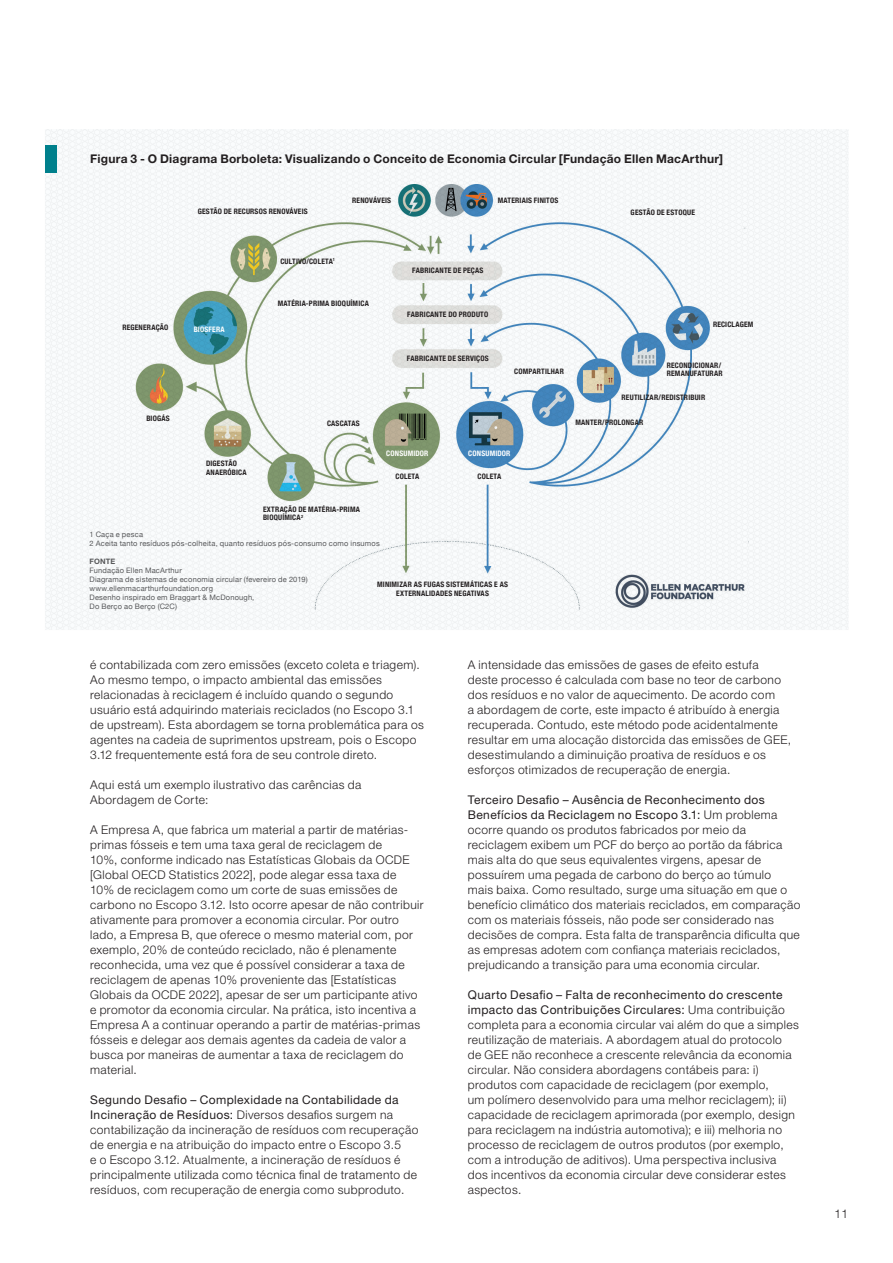
<style>
.page{position:relative;width:893px;height:1263px;background:#fff}
.page>*{position:absolute;margin:0;border:0;box-sizing:border-box;transform-origin:0 0}
.Body{font:300 12px/15px "Helvetica Neue LT Std";letter-spacing:.035em;color:#231f20}
.Figure_title{font:700 12px "Helvetica Neue LT Std";letter-spacing:.02em;color:#231f20}
.TfSEM_Diagram_footnotes{font:7.5px/9px "Helvetica Neue";letter-spacing:.025em;color:#57585a}
.TfSEM_Diagram_main_left{font:700 condensed 7.5px/8.2px "Helvetica Neue";letter-spacing:.025em;color:#231f20}
.TfSEM_Diagram_main_centered{font:700 condensed 7.5px/9px "Helvetica Neue";letter-spacing:.025em;color:#231f20;text-align:center}
.TfSEM_Diagram_main_centered-2{font:700 condensed 7.5px "Helvetica Neue";letter-spacing:.025em;color:#fff}
.TfSEM_Diagram_main_right{font:700 condensed 7.5px "Helvetica Neue";letter-spacing:.025em;color:#231f20}
.TfSEM_Diagram_footnotes-2{font:700 7.5px "Helvetica Neue LT Std";letter-spacing:.02em;color:#57585a}
.s1{font-weight:400}
</style>
<div class="page">
<div style="left:45px;top:145px;width:12px;height:28px;background:#00808c"></div>
<img style="left:111px;top:184px;width:638px;height:426px">
<p class="Figure_title" style="left:90px;top:151px;width:634px">Figura 3 - O Diagrama Borboleta: Visualizando o Conceito de Economia Circular [Fundação Ellen MacArthur]</p>
<p class="TfSEM_Diagram_main_centered" style="left:352px;top:195px;width:40px">RENOVÁVEIS</p>
<p class="TfSEM_Diagram_main_centered" style="left:198px;top:207px;width:111px">GESTÃO DE RECURSOS RENOVÁVEIS</p>
<p class="TfSEM_Diagram_main_left" style="left:498px;top:196px;width:62px">MATERIAIS FINITOS</p>
<p class="TfSEM_Diagram_main_left" style="left:631px;top:208px;width:66px">GESTÃO DE ESTOQUE</p>
<p class="TfSEM_Diagram_main_right" style="left:122px;top:321px;width:48px">REGENERAÇÃO</p>
<p class="TfSEM_Diagram_main_centered" style="left:146px;top:413px;width:25px">BIOGÁS</p>
<p class="TfSEM_Diagram_main_centered-2" style="left:194px;top:323px;width:33px">BIOSFERA</p>
<p class="TfSEM_Diagram_main_left" style="left:280px;top:256px;width:56px">CULTIVO/COLETA<sup>1</sup></p>
<p class="TfSEM_Diagram_main_left" style="left:278px;top:298px;width:93px">MATÉRIA-PRIMA BIOQUÍMICA</p>
<p class="TfSEM_Diagram_main_centered" style="left:412px;top:265px;width:73px">FABRICANTE DE PEÇAS</p>
<p class="TfSEM_Diagram_main_centered" style="left:407px;top:310px;width:82px">FABRICANTE DO PRODUTO</p>
<p class="TfSEM_Diagram_main_centered" style="left:407px;top:353px;width:83px">FABRICANTE DE SERVIÇOS</p>
<p class="TfSEM_Diagram_main_right" style="left:514px;top:365px;width:51px">COMPARTILHAR</p>
<p class="TfSEM_Diagram_main_left" style="left:206px;top:459px;width:42px">DIGESTÃO<br>ANAERÓBICA</p>
<p class="TfSEM_Diagram_main_centered" style="left:327px;top:418px;width:34px">CASCATAS</p>
<p class="TfSEM_Diagram_main_left" style="left:263px;top:505px;width:99px">EXTRAÇÃO DE MATÉRIA-PRIMA<br>BIOQUÍMICA<sup>2</sup></p>
<p class="TfSEM_Diagram_main_centered-2" style="left:386px;top:447px;width:44px">CONSUMIDOR</p>
<p class="TfSEM_Diagram_main_centered" style="left:395px;top:471px;width:25px">COLETA</p>
<p class="TfSEM_Diagram_main_centered-2" style="left:468px;top:447px;width:44px">CONSUMIDOR</p>
<p class="TfSEM_Diagram_main_centered" style="left:477px;top:471px;width:25px">COLETA</p>
<p class="TfSEM_Diagram_footnotes" style="left:90px;top:530px;width:55px">1 Caça e pesca</p>
<p class="TfSEM_Diagram_footnotes" style="left:90px;top:539px;width:292px">2 Aceita tanto resíduos pós-colheita, quanto resíduos pós-consumo como insumos</p>
<p class="TfSEM_Diagram_footnotes-2" style="left:90px;top:557px;width:27px">FONTE</p>
<p class="TfSEM_Diagram_footnotes" style="left:90px;top:566px;width:94px">Fundação Ellen MacArthur</p>
<p class="TfSEM_Diagram_footnotes" style="left:90px;top:575px;width:220px">Diagrama de sistemas de economia circular (fevereiro de 2019) www.ellenmacarthurfoundation.org</p>
<p class="TfSEM_Diagram_footnotes" style="left:90px;top:593px;width:166px">Desenho inspirado em Braggart &amp; McDonough,<br>Do Berço ao Berço (C2C)</p>
<p class="TfSEM_Diagram_main_centered" style="left:377px;top:579px;width:132px">MINIMIZAR AS FUGAS SISTEMÁTICAS E AS<br>EXTERNALIDADES NEGATIVAS</p>
<p class="TfSEM_Diagram_main_left" style="left:713px;top:319px;width:42px">RECICLAGEM</p>
<p class="TfSEM_Diagram_main_left" style="left:667px;top:360px;width:57px">RECONDICIONAR/<br>REMANUFATURAR</p>
<p class="TfSEM_Diagram_main_left" style="left:622px;top:393px;width:85px">REUTILIZAR/REDISTRIBUIR</p>
<p class="TfSEM_Diagram_main_left" style="left:575px;top:418px;width:69px">MANTER/PROLONGAR</p>
<p class="Body" style="left:90px;top:657px;width:335px">é contabilizada com zero emissões (exceto coleta e triagem).<br>Ao mesmo tempo, o impacto ambiental das emissões relacionadas à reciclagem é incluído quando o segundo usuário está adquirindo materiais reciclados (no Escopo 3.1 de upstream). Esta abordagem se torna problemática para os agentes na cadeia de suprimentos upstream, pois o Escopo 3.12 frequentemente está fora de seu controle direto.</p>
<p class="Body" style="left:90px;top:777px;width:273px">Aqui está um exemplo ilustrativo das carências da<br>Abordagem de Corte:</p>
<p class="Body" style="left:90px;top:822px;width:335px">A Empresa A, que fabrica um material a partir de matérias&shy;primas fósseis e tem uma taxa geral de reciclagem de<br>10%, conforme indicado nas Estatísticas Globais da OCDE [Global OECD Statistics 2022], pode alegar essa taxa de<br>10% de reciclagem como um corte de suas emissões de carbono no Escopo 3.12. Isto ocorre apesar de não contribuir ativamente para promover a economia circular. Por outro lado, a Empresa B, que oferece o mesmo material com, por exemplo, 20% de conteúdo reciclado, não é plenamente reconhecida, uma vez que é possível considerar a taxa de reciclagem de apenas 10% proveniente das [Estatísticas Globais da OCDE 2022], apesar de ser um participante ativo e promotor da economia circular. Na prática, isto incentiva a Empresa A a continuar operando a partir de matérias-primas fósseis e delegar aos demais agentes da cadeia de valor a busca por maneiras de aumentar a taxa de reciclagem do material.</p>
<p class="Body" style="left:90px;top:1092px;width:330px"><span class="s1">Segundo Desafio – Complexidade na Contabilidade da Incineração de Resíduos:</span> Diversos desafios surgem na contabilização da incineração de resíduos com recuperação de energia e na atribuição do impacto entre o Escopo 3.5<br>e o Escopo 3.12. Atualmente, a incineração de resíduos é principalmente utilizada como técnica final de tratamento de resíduos, com recuperação de energia como subproduto.</p>
<p class="Body" style="left:468px;top:657px;width:325px">A intensidade das emissões de gases de efeito estufa deste processo é calculada com base no teor de carbono dos resíduos e no valor de aquecimento. De acordo com<br>a abordagem de corte, este impacto é atribuído à energia recuperada. Contudo, este método pode acidentalmente resultar em uma alocação distorcida das emissões de GEE, desestimulando a diminuição proativa de resíduos e os esforços otimizados de recuperação de energia.</p>
<p class="Body" style="left:468px;top:792px;width:334px"><span class="s1">Terceiro Desafio – Ausência de Reconhecimento dos Benefícios da Reciclagem no Escopo 3.1:</span> Um problema ocorre quando os produtos fabricados por meio da reciclagem exibem um PCF do berço ao portão da fábrica mais alta do que seus equivalentes virgens, apesar de possuírem uma pegada de carbono do berço ao túmulo<br>mais baixa. Como resultado, surge uma situação em que o benefício climático dos materiais reciclados, em comparação com os materiais fósseis, não pode ser considerado nas decisões de compra. Esta falta de transparência dificulta que as empresas adotem com confiança materiais reciclados, prejudicando a transição para uma economia circular.</p>
<p class="Body" style="left:468px;top:987px;width:333px"><span class="s1">Quarto Desafio – Falta de reconhecimento do crescente impacto das Contribuições Circulares:</span> Uma contribuição completa para a economia circular vai além do que a simples reutilização de materiais. A abordagem atual do protocolo<br>de GEE não reconhece a crescente relevância da economia circular. Não considera abordagens contábeis para: i) produtos com capacidade de reciclagem (por exemplo,<br>um polímero desenvolvido para uma melhor reciclagem); ii) capacidade de reciclagem aprimorada (por exemplo, design para reciclagem na indústria automotiva); e iii) melhoria no processo de reciclagem de outros produtos (por exemplo, com a introdução de aditivos). Uma perspectiva inclusiva dos incentivos da economia circular deve considerar estes aspectos.</p>
<p class="Body" style="left:834px;top:1206px;width:15px">11</p>
</div>
